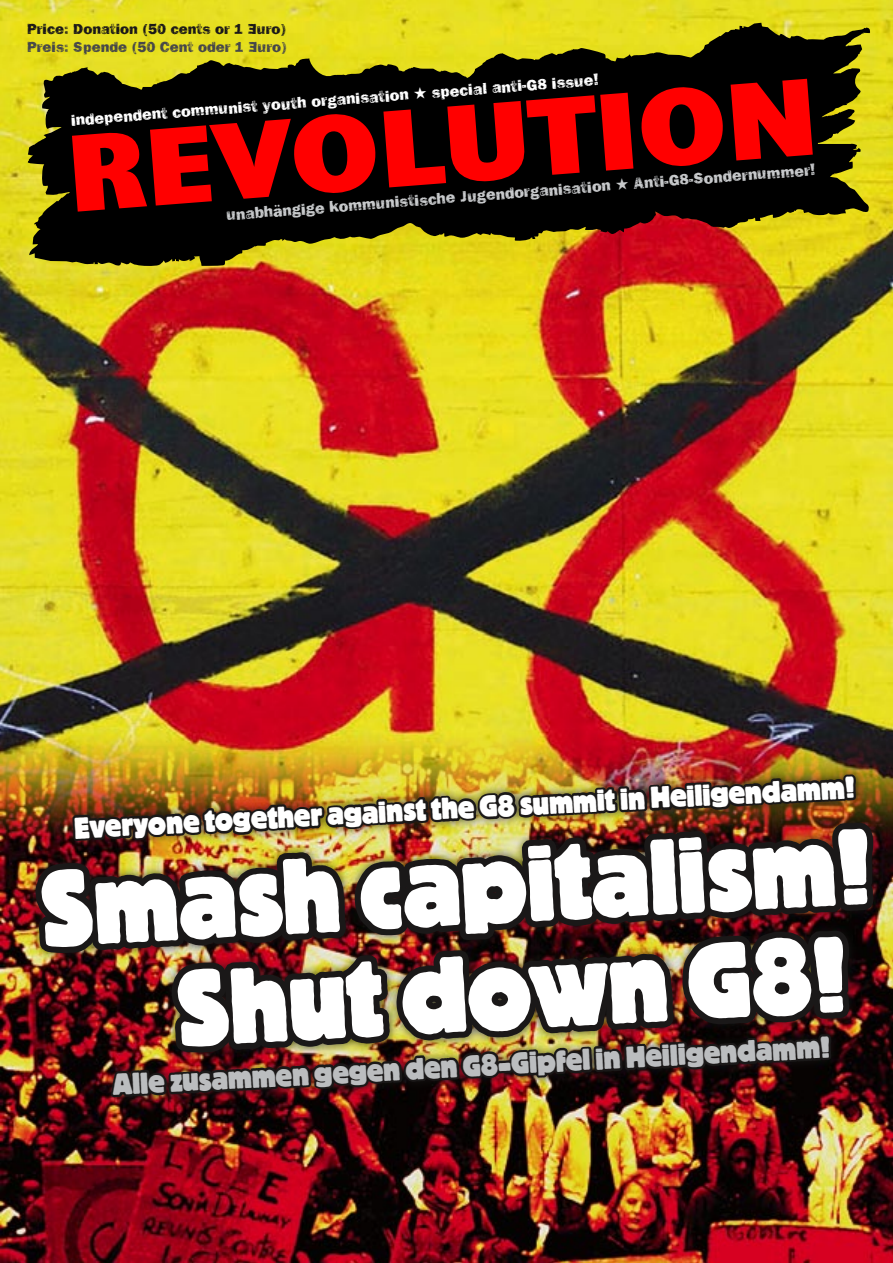
<style>
.page{position:relative;width:893px;height:1263px;background:#fff}
.page>*{position:absolute;margin:0;border:0;box-sizing:border-box;transform-origin:0 0}
.t1{font:800 106.5px/106.5px "Block BE";color:#fff;text-align:right;scale:.85 1}
.t2{font:800 30px "Block BE";color:#fff;scale:.85 1}
.t3{font:800 30px "Block BE";color:#bbbdbf;scale:.85 1}
.t4{font:16.2px "Frankie";color:#c7c9cb}
.t5{font:16.2px "Frankie";color:#fff}
.t6{font:15px "Frankie 2 Reverse";color:#1a1818}
.t7{font:15px "Frankie 2 Reverse";color:#464749}
</style>
<div class="page">
<img style="left:0;top:0;width:893px;height:719px">
<img style="left:0;top:719px;width:893px;height:544px">
<svg style="left:28px;top:23px;width:842px;height:244px;background:#65560c"></svg>
<svg style="left:72px;top:113px;width:305px;height:99px;background:#820000"></svg>
<svg style="left:383px;top:93px;width:250px;height:94px;background:#7d0000"></svg>
<svg style="left:640px;top:86px;width:84px;height:82px;background:#9c0000"></svg>
<svg style="left:731px;top:79px;width:82px;height:81px;background:#b80000"></svg>
<img style="left:60px;top:446px;width:131px;height:270px">
<img style="left:26px;top:716px;width:858px;height:467px">
<p class="t6" style="left:27px;top:21px;width:261px">Price: Donation (50 cents or 1 Euro)</p>
<p class="t7" style="left:27px;top:39px;width:261px">Preis: Spende (50 Cent oder 1 Euro)</p>
<p class="t5" style="left:70px;top:109px;width:531px;rotate:-4deg">independent communist youth organisation ★ special anti-G8 issue!</p>
<p class="t4" style="left:226px;top:203px;width:592px;rotate:-4deg">unabhängige kommunistische Jugendorganisation ★ Anti-G8-Sondernummer!</p>
<h2 class="t2" style="left:73px;top:811px;width:921px;rotate:-3deg">Everyone together against the G8 summit in Heiligendamm!</h2>
<h1 class="t1" style="left:38px;top:855px;width:980px;rotate:-3deg">Smash capitalism!<br>Shut down G8!</h1>
<h2 class="t3" style="left:112px;top:1068px;width:847px;rotate:-3deg">Alle zusammen gegen den G8-Gipfel in Heiligendamm!</h2>
</div>
